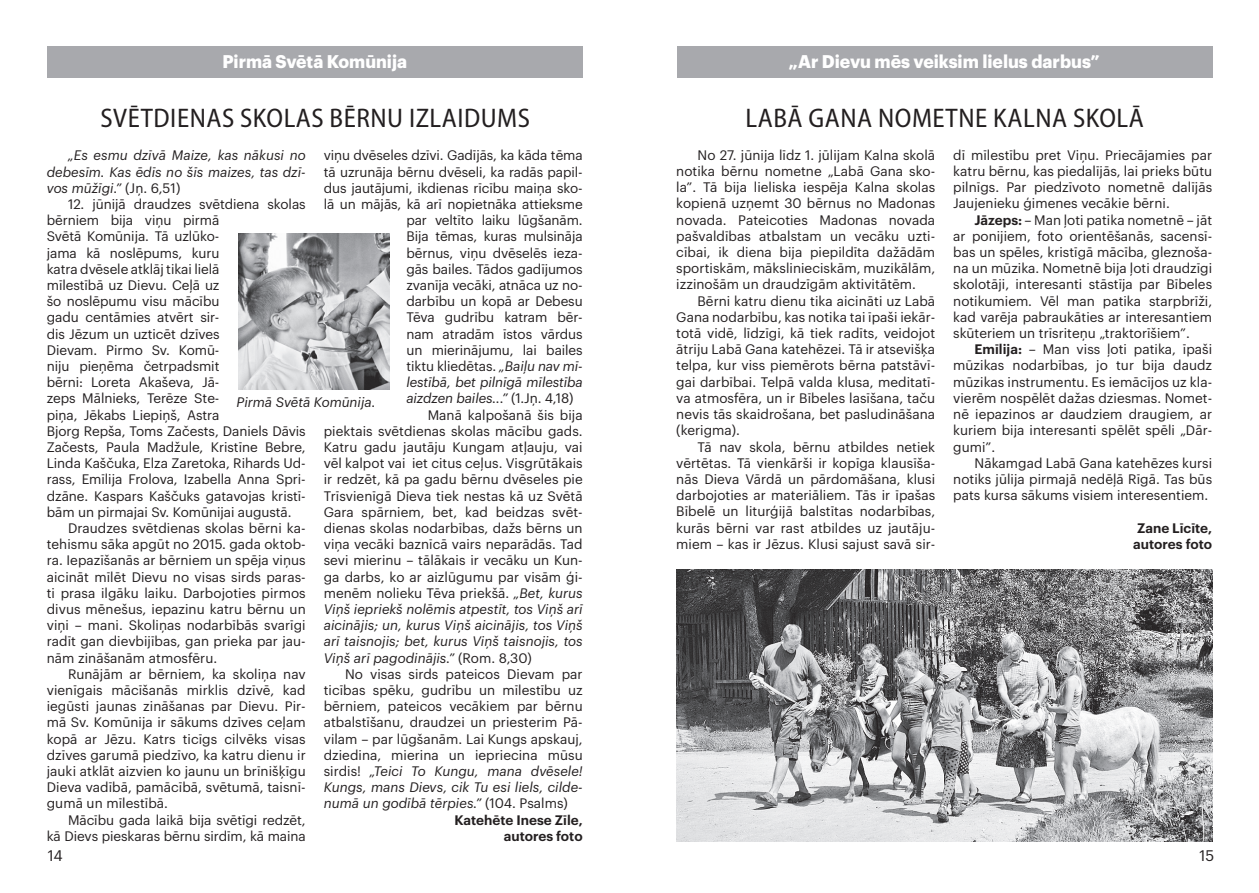
<style>
.page{position:relative;width:1259px;height:893px;background:#fff}
.page>*{position:absolute;margin:0;border:0;box-sizing:border-box;transform-origin:0 0}
.t1{font:semi-condensed 27px "Myriad Pro";letter-spacing:.02em;color:#231f20}
.t2{font:700 18px "Graphik";color:#fff}
.t3{font:700 18px "Graphik";color:#fff;scale:.96 1}
.t4{font:15px "Graphik";color:#231f20}
.t5{font:13.5px/16.2px "Graphik";color:#231f20;text-align:justify}
.t6{font:italic 13.5px/16.2px "Graphik";letter-spacing:.005em;color:#231f20;text-align:justify}
.t7{font:600 13.5px/16.2px "Graphik";color:#231f20}
.s1{font-style:normal}
.s2{font-weight:600}
.s3{font-style:italic}
</style>
<div class="page">
<div style="left:677px;top:47px;width:535px;height:31px;background:#a8a9ad"></div>
<div style="left:48px;top:47px;width:535px;height:31px;background:#a8a9ad"></div>
<img style="left:238px;top:233px;width:151px;height:156px">
<img style="left:676px;top:570px;width:536px;height:272px">
<h2 class="t3" style="left:222px;top:48px;width:194px">Pirmā Svētā Komūnija</h2>
<h2 class="t2" style="left:788px;top:48px;width:313px">„Ar Dievu mēs veiksim lielus darbus”</h2>
<h1 class="t1" style="left:101px;top:101px;width:431px">SVĒTDIENAS SKOLAS BĒRNU IZLAIDUMS</h1>
<p class="t6" style="left:47px;top:146px;width:260px;text-indent:21px">„Es esmu dzīvā Maize, kas nākusi no debesīm. Kas ēdīs no šīs maizes, tas dzī&shy;vos mūžīgi.” <span class="s1">(Jņ. 6,51)</span></p>
<p class="t5" style="left:47px;top:195px;width:260px;text-align:left;text-indent:21px">12. jūnijā draudzes svētdiena skolas bērniem bija viņu pirmā<br>Svētā Komūnija. Tā uzlūko-<br>jama kā noslēpums, kuru<br>katra dvēsele atklāj tikai lielā<br>mīlestībā uz Dievu. Ceļā uz<br>šo noslēpumu visu mācību<br>gadu centāmies atvērt sir-<br>dis Jēzum un uzticēt dzīves<br>Dievam. Pirmo Sv. Komū-<br>niju pieņēma četrpadsmit<br>bērni: Loreta Akaševa, Jā-<br>zeps Mālnieks, Terēze Ste-<br>piņa, Jēkabs Liepiņš, Astra<br>Bjorg Repša, Toms Začests, Daniels Dāvis<br>Začests, Paula Madžule, Kristīne Bebre,<br>Linda Kaščuka, Elza Zaretoka, Rihards Ud&shy;rass, Emīlija Frolova, Izabella Anna Spri&shy;dzāne. Kaspars Kaščuks gatavojas kristī&shy;bām un pirmajai Sv. Komūnijai augustā.</p>
<p class="t5" style="left:47px;top:519px;width:260px;text-indent:21px">Draudzes svētdienas skolas bērni ka&shy;tehismu sāka apgūt no 2015. gada oktob&shy;ra. Iepazīšanās ar bērniem un spēja viņus aicināt mīlēt Dievu no visas sirds paras&shy;ti prasa ilgāku laiku. Darbojoties pirmos divus mēnešus, iepazinu katru bērnu un viņi – mani. Skoliņas nodarbībās svarīgi radīt gan dievbijības, gan prieka par jau&shy;nām zināšanām atmosfēru.</p>
<p class="t5" style="left:47px;top:665px;width:260px;text-indent:21px">Runājām ar bērniem, ka skoliņa nav vienīgais mācīšanās mirklis dzīvē, kad iegūsti jaunas zināšanas par Dievu. Pir&shy;mā Sv. Komūnija ir sākums dzīves ceļam kopā ar Jēzu. Katrs ticīgs cilvēks visas dzīves garumā piedzīvo, ka katru dienu ir jauki atklāt aizvien ko jaunu un brīnišķīgu Dieva vadībā, pamācībā, svētumā, taisnī&shy;gumā un mīlestībā.</p>
<p class="t5" style="left:47px;top:810px;width:260px;text-align:right">Mācību gada laikā bija svētīgi redzēt,<br>kā Dievs pieskaras bērnu sirdīm, kā maina</p>
<h1 class="t1" style="left:745px;top:101px;width:400px">LABĀ GANA NOMETNE KALNA SKOLĀ</h1>
<p class="t5" style="left:676px;top:146px;width:260px;text-indent:21px">No 27. jūnija līdz 1. jūlijam Kalna skolā notika bērnu nometne „Labā Gana sko&shy;la”. Tā bija lieliska iespēja Kalna skolas kopienā uzņemt 30 bērnus no Madonas novada. Pateicoties Madonas novada pašvaldības atbalstam un vecāku uzti&shy;cībai, ik diena bija piepildīta dažādām sportiskām, mākslinieciskām, muzikālām, izzinošām un draudzīgām aktivitātēm.</p>
<p class="t5" style="left:676px;top:292px;width:260px;text-indent:21px">Bērni katru dienu tika aicināti uz Labā Gana nodarbību, kas notika tai īpaši iekār&shy;totā vidē, līdzīgi, kā tiek radīts, veidojot ātriju Labā Gana katehēzei. Tā ir atsevišķa telpa, kur viss piemērots bērna patstāvī&shy;gai darbībai. Telpā valda klusa, meditatī&shy;va atmosfēra, un ir Bībeles lasīšana, taču nevis tās skaidrošana, bet pasludināšana (kerigma).</p>
<p class="t5" style="left:676px;top:437px;width:260px;text-indent:21px">Tā nav skola, bērnu atbildes netiek vērtētas. Tā vienkārši ir kopīga klausīša&shy;nās Dieva Vārdā un pārdomāšana, klusi darbojoties ar materiāliem. Tās ir īpašas Bībelē un liturģijā balstītas nodarbības, kurās bērni var rast atbildes uz jautāju&shy;miem – kas ir Jēzus. Klusi sajust savā sir-</p>
<p class="t5" style="left:953px;top:146px;width:260px">dī mīlestību pret Viņu. Priecājamies par katru bērnu, kas piedalījās, lai prieks būtu pilnīgs. Par piedzīvoto nometnē dalījās Jaujenieku ģimenes vecākie bērni.</p>
<p class="t5" style="left:953px;top:211px;width:260px;text-indent:21px"><span class="s2">Jāzeps:</span> – Man ļoti patika nometnē – jāt ar ponijiem, foto orientēšanās, sacensī&shy;bas un spēles, kristīgā mācība, gleznoša&shy;na un mūzika. Nometnē bija ļoti draudzīgi skolotāji, interesanti stāstīja par Bībeles notikumiem. Vēl man patika starpbrīži, kad varēja pabraukāties ar interesantiem skūteriem un trīsriteņu „traktorīšiem”.</p>
<p class="t5" style="left:953px;top:340px;width:260px;text-indent:21px"><span class="s2">Emīlija:</span> – Man viss ļoti patika, īpaši mūzikas nodarbības, jo tur bija daudz mūzikas instrumentu. Es iemācījos uz kla&shy;vierēm nospēlēt dažas dziesmas. Nomet&shy;nē iepazinos ar daudziem draugiem, ar kuriem bija interesanti spēlēt spēli „Dār&shy;gumi”.</p>
<p class="t5" style="left:953px;top:454px;width:260px;text-indent:21px">Nākamgad Labā Gana katehēzes kursi notiks jūlija pirmajā nedēļā Rīgā. Tas būs pats kursa sākums visiem interesentiem.</p>
<p class="t7" style="left:1133px;top:518px;width:80px">Zane Līcīte, autores foto</p>
<p class="t5" style="left:324px;top:146px;width:260px">viņu dvēseles dzīvi. Gadījās, ka kāda tēma</p>
<p class="t5" style="left:324px;top:162px;width:260px">tā uzrunāja bērnu dvēseli, ka radās papil-</p>
<p class="t5" style="left:324px;top:179px;width:260px">dus jautājumi, ikdienas rīcību maiņa sko-</p>
<p class="t5" style="left:324px;top:195px;width:260px">lā un mājās, kā arī nopietnāka attieksme</p>
<p class="t5" style="left:406px;top:211px;width:178px">par veltīto laiku lūgšanām.</p>
<p class="t5" style="left:406px;top:227px;width:178px">Bija tēmas, kuras mulsināja</p>
<p class="t5" style="left:406px;top:243px;width:178px">bērnus, viņu dvēselēs ieza-</p>
<p class="t5" style="left:406px;top:260px;width:178px">gās bailes. Tādos gadījumos</p>
<p class="t5" style="left:406px;top:276px;width:178px">zvanīja vecāki, atnāca uz no-</p>
<p class="t5" style="left:406px;top:292px;width:178px">darbību un kopā ar Debesu</p>
<p class="t5" style="left:406px;top:308px;width:178px">Tēva gudrību katram bēr-</p>
<p class="t5" style="left:406px;top:324px;width:178px">nam atradām īstos vārdus</p>
<p class="t5" style="left:406px;top:341px;width:178px">un mierinājumu, lai bailes</p>
<p class="t5" style="left:406px;top:357px;width:178px">tiktu kliedētas. <span class="s3">„Baiļu nav mī-</span></p>
<p class="t6" style="left:406px;top:373px;width:178px">lestībā, bet pilnīgā mīlestība</p>
<p class="t6" style="left:406px;top:389px;width:168px">aizdzen bailes...” <span class="s1">(1.Jņ. 4,18)</span></p>
<p class="t5" style="left:428px;top:405px;width:156px">Manā kalpošanā šis bija</p>
<p class="t5" style="left:324px;top:422px;width:260px">piektais svētdienas skolas mācību gads.</p>
<p class="t5" style="left:324px;top:438px;width:260px">Katru gadu jautāju Kungam atļauju, vai</p>
<p class="t5" style="left:324px;top:454px;width:260px">vēl kalpot vai iet citus ceļus. Visgrūtākais</p>
<p class="t5" style="left:324px;top:470px;width:260px">ir redzēt, kā pa gadu bērnu dvēseles pie</p>
<p class="t5" style="left:324px;top:486px;width:260px">Trīsvienīgā Dieva tiek nestas kā uz Svētā</p>
<p class="t5" style="left:324px;top:503px;width:260px">Gara spārniem, bet, kad beidzas svēt-</p>
<p class="t5" style="left:324px;top:519px;width:260px">dienas skolas nodarbības, dažs bērns un</p>
<p class="t5" style="left:324px;top:535px;width:260px">viņa vecāki baznīcā vairs neparādās. Tad</p>
<p class="t5" style="left:324px;top:551px;width:260px">sevi mierinu – tālākais ir vecāku un Kun-</p>
<p class="t5" style="left:324px;top:567px;width:260px">ga darbs, ko ar aizlūgumu par visām ģi-</p>
<p class="t5" style="left:324px;top:584px;width:260px">menēm nolieku Tēva priekšā. <span class="s3">„Bet, kurus</span></p>
<p class="t6" style="left:324px;top:600px;width:260px">Viņš iepriekš nolēmis atpestīt, tos Viņš arī</p>
<p class="t6" style="left:324px;top:616px;width:260px">aicinājis; un, kurus Viņš aicinājis, tos Viņš</p>
<p class="t6" style="left:324px;top:632px;width:260px">arī taisnojis; bet, kurus Viņš taisnojis, tos</p>
<p class="t6" style="left:324px;top:648px;width:210px">Viņš arī pagodinājis.” <span class="s1">(Rom. 8,30)</span></p>
<p class="t5" style="left:345px;top:665px;width:239px">No visas sirds pateicos Dievam par</p>
<p class="t5" style="left:324px;top:681px;width:260px">ticības spēku, gudrību un mīlestību uz</p>
<p class="t5" style="left:324px;top:697px;width:260px">bērniem, pateicos vecākiem par bērnu</p>
<p class="t5" style="left:324px;top:713px;width:260px">atbalstīšanu, draudzei un priesterim Pā-</p>
<p class="t5" style="left:324px;top:729px;width:260px">vilam – par lūgšanām. Lai Kungs apskauj,</p>
<p class="t5" style="left:324px;top:746px;width:260px">dziedina, mierina un iepriecina mūsu</p>
<p class="t6" style="left:324px;top:762px;width:260px"><span class="s1">sirdis!</span> „Teici To Kungu, mana dvēsele!</p>
<p class="t6" style="left:324px;top:778px;width:260px">Kungs, mans Dievs, cik Tu esi liels, cilde-</p>
<p class="t6" style="left:324px;top:794px;width:246px">numā un godībā tērpies.” <span class="s1">(104. Psalms)</span></p>
<p class="t7" style="left:454px;top:810px;width:130px">Katehēte Inese Zīle,</p>
<p class="t7" style="left:504px;top:827px;width:80px">autores foto</p>
<p class="t6" style="left:236px;top:393px;width:141px">Pirmā Svētā Komūnija.</p>
<p class="t4" style="left:48px;top:845px;width:16px">14</p>
<p class="t4" style="left:1199px;top:845px;width:16px">15</p>
</div>
